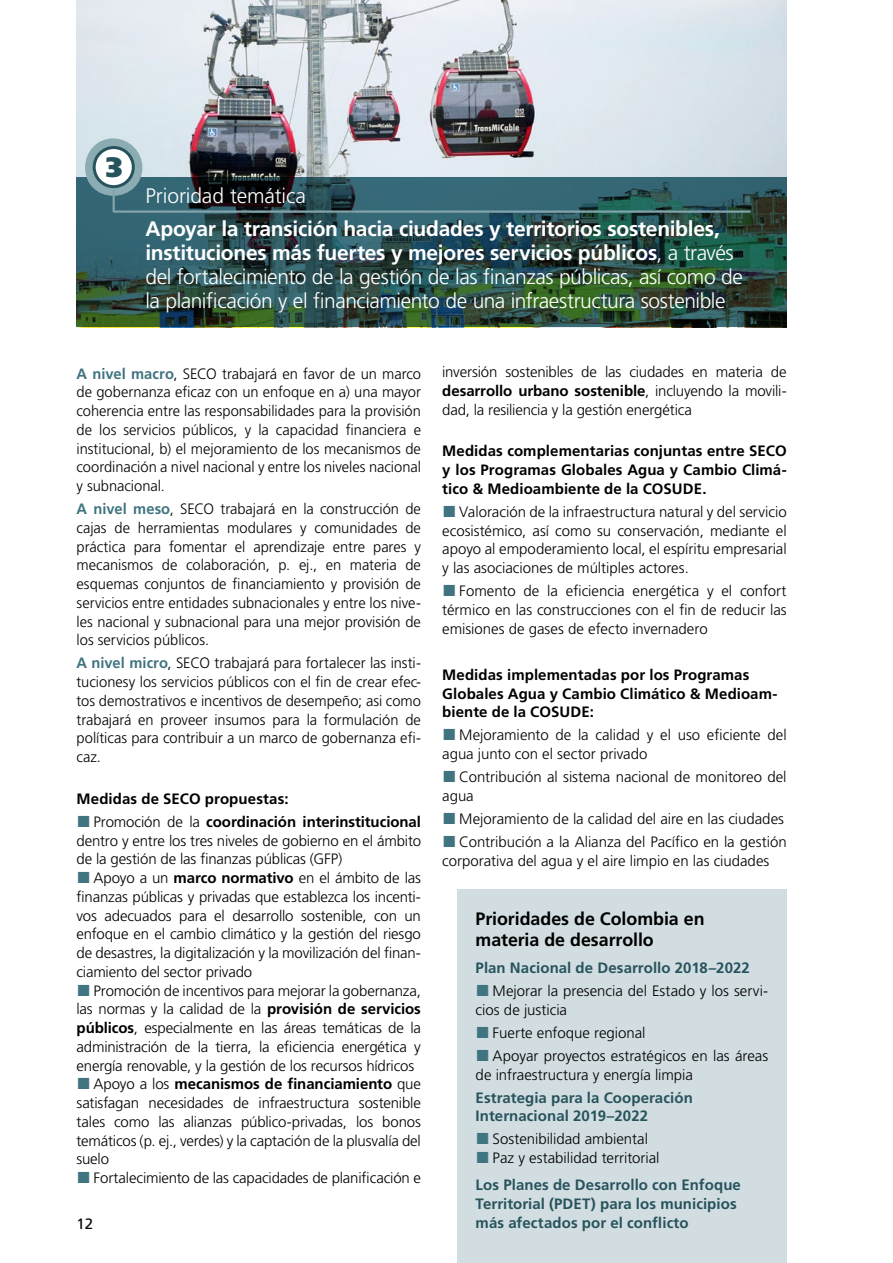
<style>
.page{position:relative;width:893px;height:1263px;background:#fff}
.page>*{position:absolute;margin:0;border:0;box-sizing:border-box;transform-origin:0 0}
.t1{font:900 28.05px "Frutiger LT Std";color:#27535d}
.t2{font:300 21px/24px "Frutiger LT Std";letter-spacing:-.02em;color:#fff}
.t3{font:700 18px/21px "Frutiger LT Std";letter-spacing:-.005em;color:#000}
.t4{font:300 15px/18.8px "Frutiger LT Std";letter-spacing:-.005em;color:#000;text-align:justify}
.t5{font:700 15px/18.8px "Frutiger LT Std";letter-spacing:.005em;color:#000;text-align:justify}
.t6{font:700 15px/18.8px "Frutiger LT Std";letter-spacing:.005em;color:#27535d}
.t7{font:15px "Frutiger LT Std";color:#000}
.s1{font-weight:700}
.s2{font-weight:700;color:#407480}
.s3{font-family:"Arial";font-weight:400;font-size:24px;color:#407480}
.s4{font-weight:300;color:#000}
</style>
<div class="page">
<img style="left:77px;top:0;width:710px;height:177px">
<svg style="left:77px;top:177px;width:710px;height:150px;background:#294e4b"></svg>
<div style="left:457px;top:890px;width:330px;height:373px;background:#d1dde1"></div>
<div style="left:85px;top:138px;width:57px;height:58px;background:#8cacb3;border-radius:50%"></div>
<div style="left:94px;top:148px;width:39px;height:39px;background:#fff;border-radius:50%"></div>
<div style="left:93px;top:146px;width:42px;height:42px;border:3px solid #27535d;border-radius:50%"></div>
<hr style="left:114px;top:210px;width:636px;height:3px;background:#82a3ac">
<hr style="left:113px;top:190px;width:2px;height:22px;background:#82a3ac">
<h1 class="t1" style="left:106px;top:150px;width:18px">3</h1>
<h2 class="t2" style="left:145px;top:184px;width:162px">Prioridad temática</h2>
<p class="t2" style="left:145px;top:217px;width:599px"><span class="s1">Apoyar la transición hacia ciudades y territorios sostenibles, instituciones más fuertes y mejores servicios públicos</span>, a través del fortalecimiento de la gestión de las finanzas públicas, así como de la planificación y el financiamiento de una infraestructura sostenible</p>
<p class="t4" style="left:77px;top:364px;width:346px"><span class="s2">A nivel macro</span>, SECO trabajará en favor de un marco de gobernanza eficaz con un enfoque en a) una mayor coherencia entre las responsabilidades para la provisión de los servicios públicos, y la capacidad financiera e institucional, b) el mejoramiento de los mecanismos de coordinación a nivel nacional y entre los niveles nacional y subnacional.</p>
<p class="t4" style="left:77px;top:500px;width:346px"><span class="s2">A nivel meso</span>, SECO trabajará en la construcción de cajas de herramientas modulares y comunidades de práctica para fomentar el aprendizaje entre pares y mecanismos de colaboración, p. ej., en materia de esquemas conjuntos de financiamiento y provisión de servicios entre entidades subnacionales y entre los nive&shy;les nacional y subnacional para una mejor provisión de los servicios públicos.</p>
<p class="t4" style="left:77px;top:654px;width:346px"><span class="s2">A nivel micro</span>, SECO trabajará para fortalecer las insti&shy;tucionesy los servicios públicos con el fin de crear efec&shy;tos demostrativos e incentivos de desempeño; asi como trabajará en proveer insumos para la formulación de políticas para contribuir a un marco de gobernanza efi&shy;caz.</p>
<p class="t5" style="left:77px;top:789px;width:213px">Medidas de SECO propuestas:</p>
<p class="t4" style="left:77px;top:812px;width:346px"><span class="s3">■</span> Promoción de la <span class="s1">coordinación interinstitucional </span>dentro y entre los tres niveles de gobierno en el ámbito de la gestión de las finanzas públicas (GFP)</p>
<p class="t4" style="left:77px;top:869px;width:346px"><span class="s3">■</span> Apoyo a un <span class="s1">marco normativo</span> en el ámbito de las finanzas públicas y privadas que establezca los incenti&shy;vos adecuados para el desarrollo sostenible, con un enfoque en el cambio climático y la gestión del riesgo de desastres, la digitalización y la movilización del finan&shy;ciamiento del sector privado</p>
<p class="t4" style="left:77px;top:981px;width:346px"><span class="s3">■</span> Promoción de incentivos para mejorar la gobernanza, las normas y la calidad de la <span class="s1">provisión de servicios públicos</span>, especialmente en las áreas temáticas de la administración de la tierra, la eficiencia energética y energía renovable, y la gestión de los recursos hídricos</p>
<p class="t4" style="left:77px;top:1075px;width:346px"><span class="s3">■</span> Apoyo a los <span class="s1">mecanismos de financiamiento</span> que satisfagan necesidades de infraestructura sostenible tales como las alianzas público-privadas, los bonos temáticos (p. ej., verdes) y la captación de la plusvalía del suelo</p>
<p class="t4" style="left:77px;top:1169px;width:346px"><span class="s3">■</span> Fortalecimiento de las capacidades de planificación e</p>
<p class="t7" style="left:77px;top:1214px;width:18px">12</p>
<p class="t4" style="left:442px;top:363px;width:346px">inversión sostenibles de las ciudades en materia de <span class="s1">desarrollo urbano sostenible</span>, incluyendo la movili&shy;dad, la resiliencia y la gestión energética</p>
<p class="t5" style="left:442px;top:442px;width:346px">Medidas complementarias conjuntas entre SECO y los Programas Globales Agua y Cambio Climá&shy;tico &amp; Medioambiente de la COSUDE.</p>
<p class="t4" style="left:442px;top:503px;width:346px"><span class="s3">■</span> Valoración de la infraestructura natural y del servicio ecosistémico, así como su conservación, mediante el apoyo al empoderamiento local, el espíritu empresarial y las asociaciones de múltiples actores.</p>
<p class="t4" style="left:442px;top:582px;width:346px"><span class="s3">■</span> Fomento de la eficiencia energética y el confort térmico en las construcciones con el fin de reducir las emisiones de gases de efecto invernadero</p>
<p class="t5" style="left:442px;top:665px;width:337px;text-align:left">Medidas implementadas por los Programas<br>Globales Agua y Cambio Climático &amp; Medioam&shy;biente de la COSUDE:</p>
<p class="t4" style="left:442px;top:726px;width:346px"><span class="s3">■</span> Mejoramiento de la calidad y el uso eficiente del agua junto con el sector privado</p>
<p class="t4" style="left:442px;top:768px;width:346px"><span class="s3">■</span> Contribución al sistema nacional de monitoreo del agua</p>
<p class="t4" style="left:442px;top:809px;width:343px"><span class="s3">■</span> Mejoramiento de la calidad del aire en las ciudades</p>
<p class="t4" style="left:442px;top:832px;width:346px"><span class="s3">■</span> Contribución a la Alianza del Pacífico en la gestión corporativa del agua y el aire limpio en las ciudades</p>
<p class="t3" style="left:476px;top:908px;width:230px">Prioridades de Colombia en materia de desarrollo</p>
<p class="t6" style="left:476px;top:958px;width:276px">Plan Nacional de Desarrollo 2018–2022</p>
<p class="t4" style="left:476px;top:982px;width:294px"><span class="s3">■</span> Mejorar la presencia del Estado y los servi&shy;cios de justicia</p>
<p class="t4" style="left:476px;top:1023px;width:171px"><span class="s3">■</span> Fuerte enfoque regional</p>
<p class="t4" style="left:476px;top:1046px;width:294px"><span class="s3">■</span> Apoyar proyectos estratégicos en las áreas de infraestructura y energía limpia</p>
<p class="t6" style="left:476px;top:1088px;width:219px">Estrategia para la Cooperación<br>Internacional 2019–2022</p>
<p class="t4" style="left:476px;top:1130px;width:174px"><span class="s3">■</span> Sostenibilidad ambiental</p>
<p class="t6" style="left:476px;top:1144px;width:267px;line-height:27.3px"><span class="s3">■</span> <span class="s4">Paz y estabilidad territorial<br></span>Los Planes de Desarrollo con Enfoque</p>
<p class="t6" style="left:476px;top:1194px;width:263px">Territorial (PDET) para los municipios más afectados por el conflicto</p>
</div>
